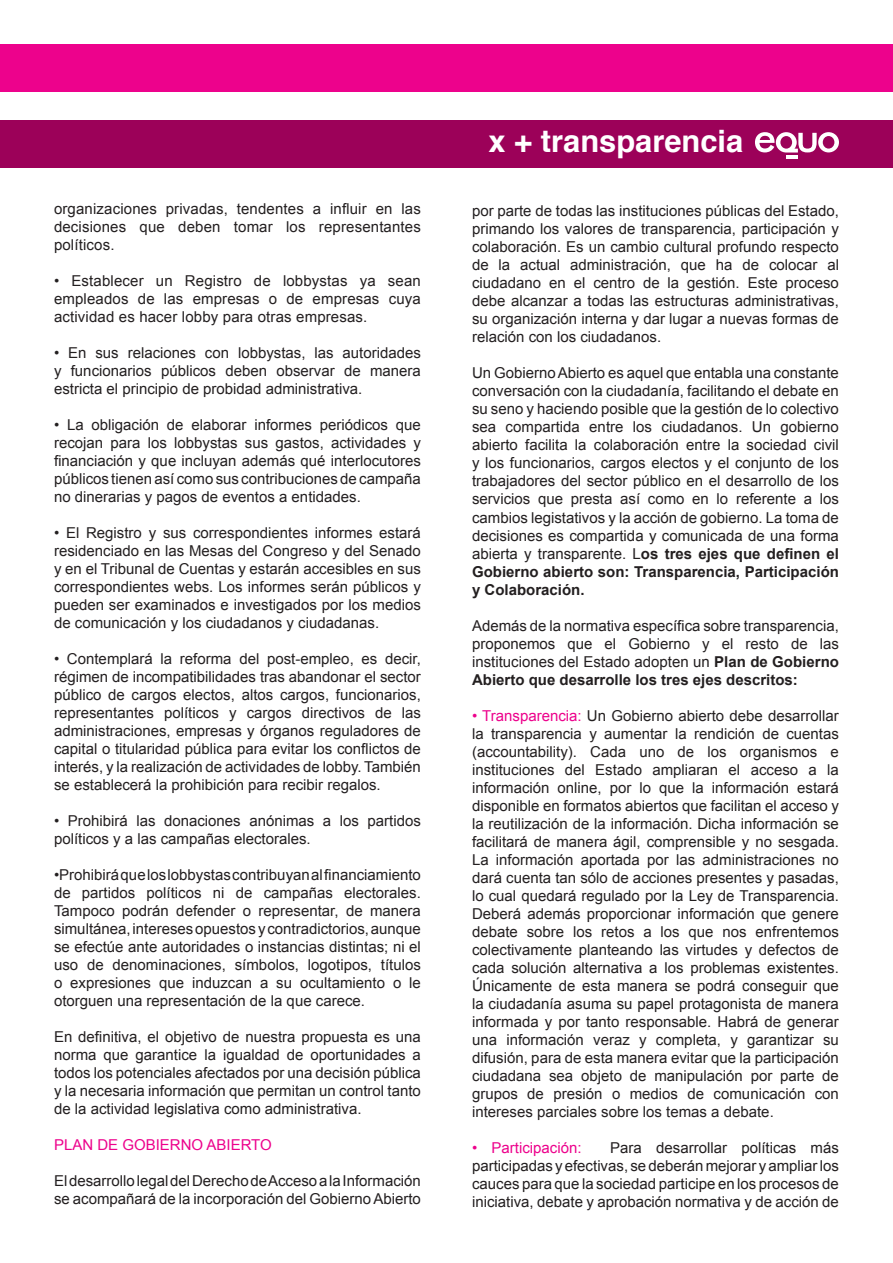
<style>
.page{position:relative;width:893px;height:1263px;background:#fff}
.page>*{position:absolute;margin:0;border:0;box-sizing:border-box;transform-origin:0 0}
.t1{font:700 30.9px "Helvetica";color:#fff}
.t2{font:15px/18px "Arial";color:#231f20;text-align:justify}
.t3{font:15px "Arial";color:#ed028c}
.s1{font-weight:700}
.s2{color:#ed028c}
</style>
<div class="page">
<div style="left:0;top:120px;width:893px;height:48px;background:#9c0159"></div>
<div style="left:0;top:44px;width:893px;height:48px;background:#ed028c"></div>
<svg style="left:755px;top:132px;width:84px;height:26px"></svg>
<p class="t2" style="left:54px;top:200px;width:368px">organizaciones privadas, tendentes a influir en las decisiones que deben tomar los representantes políticos.</p>
<p class="t2" style="left:54px;top:272px;width:368px">• Establecer un Registro de lobbystas ya sean empleados de las empresas o de empresas cuya actividad es hacer lobby para otras empresas.</p>
<p class="t2" style="left:54px;top:344px;width:368px">• En sus relaciones con lobbystas, las autoridades y funcionarios públicos deben observar de manera estricta el principio de probidad administrativa.</p>
<p class="t2" style="left:54px;top:416px;width:368px">• La obligación de elaborar informes periódicos que recojan para los lobbystas sus gastos, actividades y financiación y que incluyan además qué interlocutores públicos tienen así como sus contribuciones de campaña no dinerarias y pagos de eventos a entidades.</p>
<p class="t2" style="left:54px;top:524px;width:368px">• El Registro y sus correspondientes informes estará residenciado en las Mesas del Congreso y del Senado y en el Tribunal de Cuentas y estarán accesibles en sus correspondientes webs. Los informes serán públicos y pueden ser examinados e investigados por los medios de comunicación y los ciudadanos y ciudadanas.</p>
<p class="t2" style="left:54px;top:650px;width:368px">• Contemplará la reforma del post-empleo, es decir, régimen de incompatibilidades tras abandonar el sector público de cargos electos, altos cargos, funcionarios, representantes políticos y cargos directivos de las administraciones, empresas y órganos reguladores de capital o titularidad pública para evitar los conflictos de interés, y la realización de actividades de lobby. También se establecerá la prohibición para recibir regalos.</p>
<p class="t2" style="left:54px;top:812px;width:368px">• Prohibirá las donaciones anónimas a los partidos políticos y a las campañas electorales.</p>
<p class="t2" style="left:54px;top:866px;width:368px">•Prohibirá que los lobbystas contribuyan al financiamiento de partidos políticos ni de campañas electorales.<br>Tampoco podrán defender o representar, de manera simultánea, intereses opuestos y contradictorios, aunque se efectúe ante autoridades o instancias distintas; ni el uso de denominaciones, símbolos, logotipos, títulos o expresiones que induzcan a su ocultamiento o le otorguen una representación de la que carece.</p>
<p class="t2" style="left:54px;top:1028px;width:368px">En definitiva, el objetivo de nuestra propuesta es una norma que garantice la igualdad de oportunidades a todos los potenciales afectados por una decisión pública y la necesaria información que permitan un control tanto de la actividad legislativa como administrativa.</p>
<p class="t3" style="left:54px;top:1135px;width:219px">PLAN DE GOBIERNO ABIERTO</p>
<p class="t2" style="left:54px;top:1172px;width:368px">El desarrollo legal del Derecho de Acceso a la Información se acompañará de la incorporación del Gobierno Abierto</p>
<p class="t1" style="left:489px;top:116px;width:256px">x + transparencia</p>
<p class="t2" style="left:472px;top:202px;width:368px">por parte de todas las instituciones públicas del Estado, primando los valores de transparencia, participación y colaboración. Es un cambio cultural profundo respecto de la actual administración, que ha de colocar al ciudadano en el centro de la gestión. Este proceso debe alcanzar a todas las estructuras administrativas, su organización interna y dar lugar a nuevas formas de relación con los ciudadanos.</p>
<p class="t2" style="left:472px;top:364px;width:368px">Un Gobierno Abierto es aquel que entabla una constante conversación con la ciudadanía, facilitando el debate en su seno y haciendo posible que la gestión de lo colectivo sea compartida entre los ciudadanos. Un gobierno abierto facilita la colaboración entre la sociedad civil y los funcionarios, cargos electos y el conjunto de los trabajadores del sector público en el desarrollo de los servicios que presta así como en lo referente a los cambios legistativos y la acción de gobierno. La toma de decisiones es compartida y comunicada de una forma abierta y transparente. L<span class="s1">os tres ejes que definen el Gobierno abierto son: Transparencia, Participación y Colaboración.</span></p>
<p class="t2" style="left:472px;top:616px;width:368px">Además de la normativa específica sobre transparencia, proponemos que el Gobierno y el resto de las instituciones del Estado adopten un <span class="s1">Plan de Gobierno Abierto que desarrolle los tres ejes descritos:</span></p>
<p class="t2" style="left:472px;top:706px;width:368px"><span class="s2">• Transparencia:</span> Un Gobierno abierto debe desarrollar la transparencia y aumentar la rendición de cuentas (accountability). Cada uno de los organismos e instituciones del Estado ampliaran el acceso a la información online, por lo que la información estará disponible en formatos abiertos que facilitan el acceso y la reutilización de la información. Dicha información se facilitará de manera ágil, comprensible y no sesgada.<br>La información aportada por las administraciones no dará cuenta tan sólo de acciones presentes y pasadas, lo cual quedará regulado por la Ley de Transparencia.<br>Deberá además proporcionar información que genere debate sobre los retos a los que nos enfrentemos colectivamente planteando las virtudes y defectos de cada solución alternativa a los problemas existentes.<br>Únicamente de esta manera se podrá conseguir que la ciudadanía asuma su papel protagonista de manera informada y por tanto responsable. Habrá de generar una información veraz y completa, y garantizar su difusión, para de esta manera evitar que la participación ciudadana sea objeto de manipulación por parte de grupos de presión o medios de comunicación con intereses parciales sobre los temas a debate.</p>
<p class="t3" style="left:472px;top:1137px;width:111px">• Participación:</p>
<p class="t2" style="left:472px;top:1138px;width:368px;text-indent:138px">Para desarrollar políticas más participadas y efectivas, se deberán mejorar y ampliarlos cauces para que la sociedad participe en los procesos de iniciativa, debate y aprobación normativa y de acción de</p>
</div>
